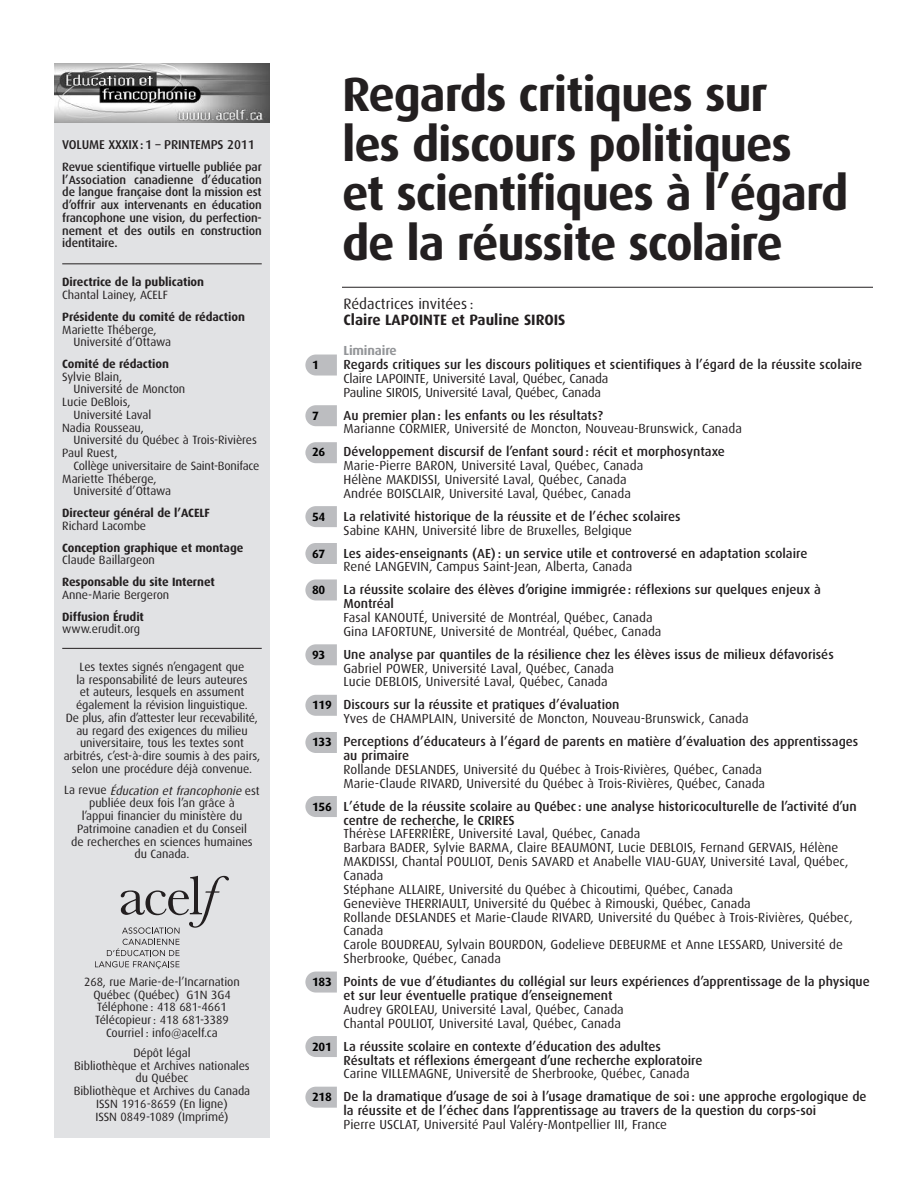
<style>
.page{position:relative;width:918px;height:1188px;background:#fff}
.page>*{position:absolute;margin:0;border:0;box-sizing:border-box;transform-origin:0 0}
.t1{font:700 48px/49.5px "Dax";letter-spacing:-.025em;color:#231f20}
.t2{font:700 15px "Dax";color:#231f20}
.t3{font:15px "Dax";color:#231f20}
.t4{font:13.2px/13.8px "Dax";color:#231f20}
.t5{font:500 13.2px/13.8px "Dax";color:#231f20}
.t6{font:700 13.2px "Dax";letter-spacing:-.01em;color:#939598}
.t7{font:500 12.75px "Dax";letter-spacing:-.01em;color:#231f20}
.t8{font:12px/12.8px "Dax";letter-spacing:-.005em;color:#231f20;text-align:center}
.t9{font:500 12px/12.8px "Dax";letter-spacing:-.01em;color:#231f20;text-align:justify}
.t10{font:700 12px "Dax";letter-spacing:-.005em;color:#231f20}
.t11{font:700 12px "Dax";letter-spacing:-.01em;color:#000}
.s1{font-style:italic}
.s2{font-weight:700;font-size:12px;color:#000}
.s3{font-weight:500}
.s4{font-weight:400}
</style>
<div class="page">
<div style="left:54px;top:68px;width:216px;height:1070px;background:#e1e2e4"></div>
<hr style="left:62px;top:264px;width:200px;height:1px;background:#231f20">
<hr style="left:62px;top:648px;width:200px;height:1px;background:#231f20">
<svg style="left:95px;top:876px;width:134px;height:93px"></svg>
<img style="left:54px;top:63px;width:216px;height:60px">
<svg style="left:305px;top:405px;width:32px;height:21px"></svg>
<svg style="left:305px;top:355px;width:32px;height:21px"></svg>
<svg style="left:305px;top:442px;width:32px;height:21px"></svg>
<svg style="left:305px;top:506px;width:32px;height:21px"></svg>
<svg style="left:305px;top:543px;width:32px;height:21px"></svg>
<svg style="left:305px;top:579px;width:32px;height:21px"></svg>
<svg style="left:305px;top:644px;width:32px;height:21px"></svg>
<svg style="left:305px;top:695px;width:32px;height:21px"></svg>
<svg style="left:305px;top:732px;width:32px;height:21px"></svg>
<svg style="left:305px;top:796px;width:32px;height:21px"></svg>
<svg style="left:305px;top:972px;width:32px;height:21px"></svg>
<svg style="left:305px;top:1036px;width:32px;height:21px"></svg>
<svg style="left:305px;top:1087px;width:32px;height:21px"></svg>
<hr style="left:342px;top:287px;width:531px;height:1px;background:#231f20">
<p class="t7" style="left:62px;top:139px;width:194px">VOLUME XXXIX:1 – PRINTEMPS 2011</p>
<p class="t9" style="left:62px;top:161px;width:201px">Revue scientifique virtuelle publiée par l’Association canadienne d’éducation de langue française dont la mission est d’offrir aux intervenants en éducation francophone une vision, du perfection&shy;nement et des outils en construction identitaire.</p>
<p class="t10" style="left:62px;top:277px;width:143px">Directrice de la publication</p>
<p class="t8" style="left:62px;top:289px;width:107px">Chantal Lainey, ACELF</p>
<p class="t10" style="left:62px;top:311px;width:184px">Présidente du comité de rédaction</p>
<p class="t8" style="left:73px;top:324px;width:99px;text-align:left;text-indent:-11px">Mariette Théberge,<br>Université d’Ottawa</p>
<p class="t10" style="left:62px;top:359px;width:108px">Comité de rédaction</p>
<p class="t8" style="left:62px;top:371px;width:61px">Sylvie Blain,</p>
<p class="t8" style="left:74px;top:384px;width:113px">Université de Moncton</p>
<p class="t8" style="left:62px;top:396px;width:70px">Lucie DeBlois,</p>
<p class="t8" style="left:74px;top:409px;width:79px">Université Laval</p>
<p class="t8" style="left:62px;top:422px;width:83px">Nadia Rousseau,</p>
<p class="t8" style="left:74px;top:435px;width:185px">Université du Québec à Trois-Rivières</p>
<p class="t8" style="left:62px;top:447px;width:57px">Paul Ruest,</p>
<p class="t8" style="left:74px;top:460px;width:187px">Collège universitaire de Saint-Boniface</p>
<p class="t8" style="left:62px;top:473px;width:96px">Mariette Théberge,</p>
<p class="t8" style="left:74px;top:486px;width:99px">Université d’Ottawa</p>
<p class="t10" style="left:62px;top:508px;width:149px">Directeur général de l’ACELF</p>
<p class="t8" style="left:62px;top:520px;width:85px">Richard Lacombe</p>
<p class="t10" style="left:62px;top:542px;width:183px">Conception graphique et montage</p>
<p class="t8" style="left:62px;top:555px;width:94px">Claude Baillargeon</p>
<p class="t10" style="left:62px;top:577px;width:154px">Responsable du site Internet</p>
<p class="t8" style="left:62px;top:589px;width:109px">Anne-Marie Bergeron</p>
<p class="t10" style="left:62px;top:611px;width:83px">Diffusion Érudit</p>
<p class="t8" style="left:62px;top:624px;width:79px">www.erudit.org</p>
<p class="t8" style="left:64px;top:661px;width:198px">Les textes signés n’engagent que<br>la responsabilité de leurs auteures<br>et auteurs, lesquels en assument également la révision linguistique.<br>De plus, afin d’attester leur receva bi lité, au regard des exigences du milieu universitaire, tous les textes sont arbitrés, c’est-à-dire soumis à des pairs, selon une procédure déjà convenue.</p>
<p class="t8" style="left:64px;top:785px;width:197px">L a r e v u e <span class="s1">Éducation et francophonie</span> e s t publiée deux fois l’an grâce à<br>l’appui financier du ministère du<br>Patrimoine canadien et du Conseil<br>de recherches en sciences humaines du Canada.</p>
<p class="t8" style="left:84px;top:976px;width:157px">268, rue Marie-de-l’Incarnation<br>Québec (Québec) G1N 3G4<br>Téléphone : 418 681-4661<br>Télécopieur : 418 681-3389<br>Courriel : info@acelf.ca</p>
<p class="t8" style="left:74px;top:1047px;width:178px">Dépôt légal<br>Bibliothèque et Archives nationales du Québec<br>Bibliothèque et Archives du Canada<br>ISSN 1916-8659 (En ligne)<br>ISSN 0849-1089 (Imprimé)</p>
<h1 class="t1" style="left:342px;top:73px;width:508px">Regards critiques sur<br>les discours politiques<br>et scientifiques à l’égard de la réussite scolaire</h1>
<p class="t3" style="left:344px;top:297px;width:132px">Rédactrices invitées :</p>
<p class="t2" style="left:344px;top:314px;width:224px">Claire LAPOINTE et Pauline SIROIS</p>
<p class="t6" style="left:344px;top:345px;width:55px">Liminaire</p>
<p class="t11" style="left:312px;top:359px;width:8px">1</p>
<p class="t5" style="left:344px;top:358px;width:520px">Regards critiques sur les discours politiques et scientifiques à l’égard de la réussite scolaire</p>
<p class="t4" style="left:344px;top:372px;width:266px">Claire LAPOINTE, Université Laval, Québec, Canada<br>Pauline SIROIS, Université Laval, Québec, Canada</p>
<p class="t11" style="left:312px;top:410px;width:8px">7</p>
<p class="t5" style="left:344px;top:409px;width:261px">Au premier plan : les enfants ou les résultats?</p>
<p class="t4" style="left:344px;top:423px;width:400px">Marianne CORMIER, Université de Moncton, Nouveau-Brunswick, Canada</p>
<p class="t11" style="left:312px;top:447px;width:15px">26</p>
<p class="t5" style="left:344px;top:446px;width:383px">Développement discursif de l’enfant sourd : récit et morphosyntaxe</p>
<p class="t4" style="left:344px;top:459px;width:301px">Marie-Pierre BARON, Université Laval, Québec, Canada<br>Hélène MAKDISSI, Université Laval, Québec, Canada<br>Andrée BOISCLAIR, Université Laval, Québec, Canada</p>
<p class="t11" style="left:312px;top:511px;width:15px">54</p>
<p class="t5" style="left:344px;top:510px;width:339px">La relativité historique de la réussite et de l’échec scolaires</p>
<p class="t4" style="left:344px;top:524px;width:290px">Sabine KAHN, Université libre de Bruxelles, Belgique</p>
<p class="t11" style="left:312px;top:548px;width:15px">67</p>
<p class="t5" style="left:344px;top:547px;width:465px">Les aides-enseignants (AE) : un service utile et controversé en adaptation scolaire</p>
<p class="t4" style="left:344px;top:561px;width:290px">René LANGEVIN, Campus Saint-Jean, Alberta, Canada</p>
<p class="t11" style="left:312px;top:585px;width:15px">80</p>
<p class="t5" style="left:344px;top:584px;width:479px">La réussite scolaire des élèves d’origine immigrée : réflexions sur quelques enjeux à<br>Montréal</p>
<p class="t4" style="left:344px;top:611px;width:319px">Fasal KANOUTÉ, Université de Montréal, Québec, Canada<br>Gina LAFORTUNE, Université de Montréal, Québec, Canada</p>
<p class="t11" style="left:312px;top:649px;width:15px">93</p>
<p class="t5" style="left:344px;top:648px;width:492px">Une analyse par quantiles de la résilience chez les élèves issus de milieux défavorisés</p>
<p class="t4" style="left:344px;top:662px;width:272px">Gabriel POWER, Université Laval, Québec, Canada<br>Lucie DEBLOIS, Université Laval, Québec, Canada</p>
<p class="t4" style="left:344px;top:699px;width:407px;text-indent:-32px"><span class="s2">119</span> <span class="s3">Discours sur la réussite et pratiques d’évaluation<br></span>Yves de CHAMPLAIN, Université de Moncton, Nouveau-Brunswick, Canada</p>
<p class="t5" style="left:344px;top:735px;width:516px;text-indent:-32px"><span class="s2">133</span> Perceptions d’éducateurs à l’égard de parents en matière d’évaluation des apprentissages au primaire</p>
<p class="t4" style="left:344px;top:763px;width:423px">Rollande DESLANDES, Université du Québec à Trois-Rivières, Québec, Canada<br>Marie-Claude RIVARD, Université du Québec à Trois-Rivières, Québec, Canada</p>
<p class="t5" style="left:344px;top:800px;width:515px;text-indent:-32px"><span class="s2">156</span> L’étude de la réussite scolaire au Québec : une analyse historicoculturelle de l’activité d’un centre de recherche, le CRIRES</p>
<p class="t4" style="left:344px;top:828px;width:511px">Thérèse LAFERRIÈRE, Université Laval, Québec, Canada<br>Barbara BADER, Sylvie BARMA, Claire BEAUMONT, Lucie DEBLOIS, Fernand GERVAIS, Hélène MAKDISSI, Chantal POULIOT, Denis SAVARD et Anabelle VIAU-GUAY, Université Laval, Québec, Canada<br>Stéphane ALLAIRE, Université du Québec à Chicoutimi, Québec, Canada<br>Geneviève THERRIAULT, Université du Québec à Rimouski, Québec, Canada<br>Rollande DESLANDES et Marie-Claude RIVARD, Université du Québec à Trois-Rivières, Québec, Canada<br>Carole BOUDREAU, Sylvain BOURDON, Godelieve DEBEURME et Anne LESSARD, Université de Sherbrooke, Québec, Canada</p>
<p class="t5" style="left:344px;top:975px;width:528px;text-indent:-32px"><span class="s2">183</span> Points de vue d’étudiantes du collégial sur leurs expériences d’apprentissage de la physique et sur leur éventuelle pratique d’enseignement</p>
<p class="t4" style="left:344px;top:1003px;width:282px">Audrey GROLEAU, Université Laval, Québec, Canada<br>Chantal POULIOT, Université Laval, Québec, Canada</p>
<p class="t5" style="left:344px;top:1040px;width:360px;text-indent:-32px"><span class="s2">201</span> La réussite scolaire en contexte d’éducation des adultes<br>Résultats et réflexions émergeant d’une recherche exploratoire</p>
<p class="t5" style="left:312px;top:1063px;width:556px;line-height:23px;text-indent:32px"><span class="s4">Carine VILLEMAGNE, Université de Sherbrooke, Québec, Canada<br></span><span class="s2">218</span> De la dramatique d’usage de soi à l’usage dramatique de soi : une approche ergologique de</p>
<p class="t5" style="left:344px;top:1104px;width:474px">la réussite et de l’échec dans l’apprentissage au travers de la question du corps-soi</p>
<p class="t4" style="left:344px;top:1118px;width:325px">Pierre USCLAT, Université Paul Valéry-Montpellier III, France</p>
</div>
